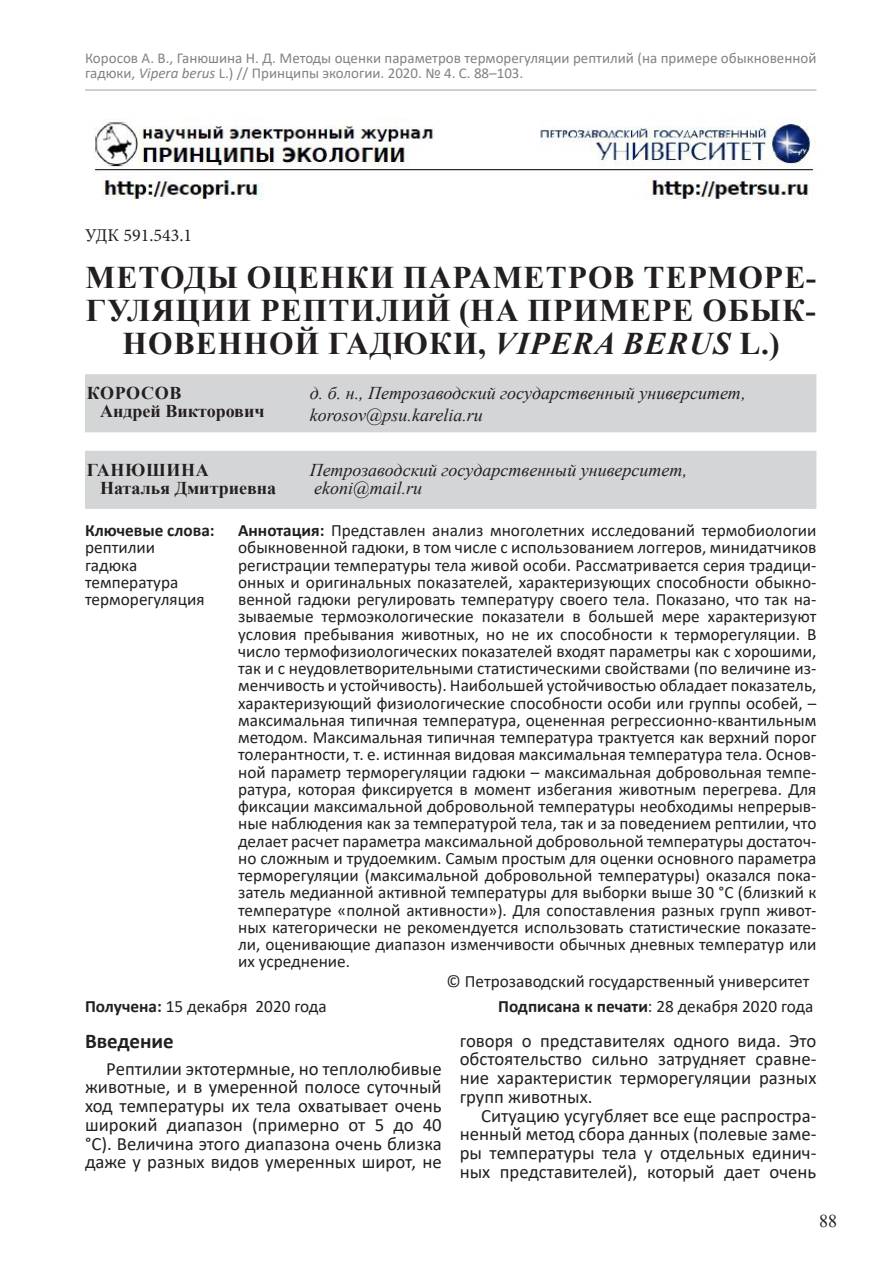
<style>
.page{position:relative;width:893px;height:1263px;background:#fff}
.page>*{position:absolute;margin:0;border:0;box-sizing:border-box;transform-origin:0 0}
.t1{font:700 31.5px/33px "Times New Roman";letter-spacing:.035em;color:#231f20;text-align:center}
.Normal__Web{font:700 21px "Calibri";color:#231f20}
.Normal__Web-2{font:18.75px/18.8px "Calibri";color:#231f20;text-align:justify}
.t2{font:italic 18px "Times New Roman";color:#231f20}
.t3{font:700 18px/18px "Times New Roman";color:#231f20}
.t4{font:18px "Minion Pro";color:#231f20}
.t5{font:18px "Times New Roman";color:#231f20}
.t6{font:17.25px/17.2px "Calibri";color:#231f20}
.t7{font:700 17.25px "Calibri";color:#231f20}
.t8{font:15px/15px "Calibri";color:#808285}
.s1{font-style:italic}
.s2{font-weight:700}
</style>
<div class="page">
<hr style="left:85px;top:89px;width:731px;height:2px;background:#808285">
<img style="left:94px;top:118px;width:722px;height:82px">
<div style="left:85px;top:374px;width:731px;height:58px;background:#d4d5d7"></div>
<div style="left:85px;top:451px;width:731px;height:58px;background:#d4d5d7"></div>
<p class="t8" style="left:85px;top:50px;width:733px">Коросов А. В., Ганюшина Н. Д. Методы оценки параметров терморегуляции рептилий (на примере обыкновенной гадюки, <span class="s1">Vipera berus</span> L.) // Принципы экологии. 2020. № 4. С. 88–103.</p>
<p class="t4" style="left:85px;top:223px;width:109px">УДК 591.543.1</p>
<h1 class="t1" style="left:86px;top:260px;width:732px">МЕТОДЫ ОЦЕНКИ ПАРАМЕТРОВ ТЕРМОРЕ-<br>ГУЛЯЦИИ РЕПТИЛИЙ (НА ПРИМЕРЕ ОБЫК-<br>НОВЕННОЙ ГАДЮКИ, <span class="s1">VIPERA BERUS</span> L.)</h1>
<p class="t3" style="left:100px;top:384px;width:166px;text-indent:-13px">КОРОСОВ<br>Андрей Викторович</p>
<p class="t2" style="left:310px;top:381px;width:438px">д. б. н., Петрозаводский государственный университет,</p>
<p class="t2" style="left:310px;top:403px;width:175px">korosov@psu.karelia.ru</p>
<p class="t3" style="left:100px;top:460px;width:178px;text-indent:-13px">ГАНЮШИНА<br>Наталья Дмитриевна</p>
<p class="t2" style="left:310px;top:458px;width:379px">Петрозаводский государственный университет,</p>
<p class="t2" style="left:314px;top:476px;width:110px">ekoni@mail.ru</p>
<p class="t6" style="left:238px;top:521px;width:580px;text-align:justify"><span class="s2">Аннотация:</span> Представлен анализ многолетних исследований термобиологии обыкновенной гадюки, в том числе с использованием логгеров, минидатчиков регистрации температуры тела живой особи. Рассматривается серия традици&shy;онных и оригинальных показателей, характеризующих способности обыкно&shy;венной гадюки регулировать температуру своего тела. Показано, что так на&shy;зываемые термоэкологические показатели в большей мере характеризуют условия пребывания животных, но не их способности к терморегуляции. В число термофизиологических показателей входят параметры как с хорошими, так и с неудовлетворительными статистическими свойствами (по величине из&shy;менчивость и устойчивость). Наибольшей устойчивостью обладает показатель, характеризующий физиологические способности особи или группы особей, – максимальная типичная температура, оцененная регрессионно-квантильным методом. Максимальная типичная температура трактуется как верхний порог толерантности, т. е. истинная видовая максимальная температура тела. Основ&shy;ной параметр терморегуляции гадюки – максимальная добровольная темпе&shy;ратура, которая фиксируется в момент избегания животным перегрева. Для фиксации максимальной добровольной температуры необходимы непрерыв&shy;ные наблюдения как за температурой тела, так и за поведением рептилии, что делает расчет параметра максимальной добровольной температуры достаточ&shy;но сложным и трудоемким. Самым простым для оценки основного параметра терморегуляции (максимальной добровольной температуры) оказался пока&shy;затель медианной активной температуры для выборки выше 30 °С (близкий к температуре «полной активности»). Для сопоставления разных групп живот&shy;ных категорически не рекомендуется использовать статистические показате&shy;ли, оценивающие диапазон изменчивости обычных дневных температур или их усреднение.</p>
<p class="t6" style="left:446px;top:972px;width:364px">© Петрозаводский государственный университет</p>
<p class="t6" style="left:85px;top:997px;width:243px"><span class="s2">Получена:</span> 15 декабря 2020 года</p>
<p class="t6" style="left:498px;top:997px;width:317px"><span class="s2">Подписана к печати</span>: 28 декабря 2020 года</p>
<p class="Normal__Web" style="left:85px;top:1026px;width:90px">Введение</p>
<p class="Normal__Web-2" style="left:85px;top:1058px;width:358px;text-indent:21px">Рептилии эктотермные, но теплолюбивые животные, и в умеренной полосе суточный ход температуры их тела охватывает очень широкий диапазон (примерно от 5 до 40 °С). Величина этого диапазона очень близка даже у разных видов умеренных широт, не</p>
<p class="t7" style="left:85px;top:518px;width:131px">Ключевые слова:</p>
<p class="t6" style="left:85px;top:538px;width:121px">рептилии гадюка температура терморегуляция</p>
<p class="Normal__Web-2" style="left:460px;top:1030px;width:358px">говоря о представителях одного вида. Это обстоятельство сильно затрудняет сравне&shy;ние характеристик терморегуляции разных групп животных.</p>
<p class="Normal__Web-2" style="left:460px;top:1105px;width:358px;text-indent:21px">Ситуацию усугубляет все еще распростра&shy;ненный метод сбора данных (полевые заме&shy;ры температуры тела у отдельных единич&shy;ных представителей), который дает очень</p>
<p class="t5" style="left:819px;top:1208px;width:19px">88</p>
</div>
